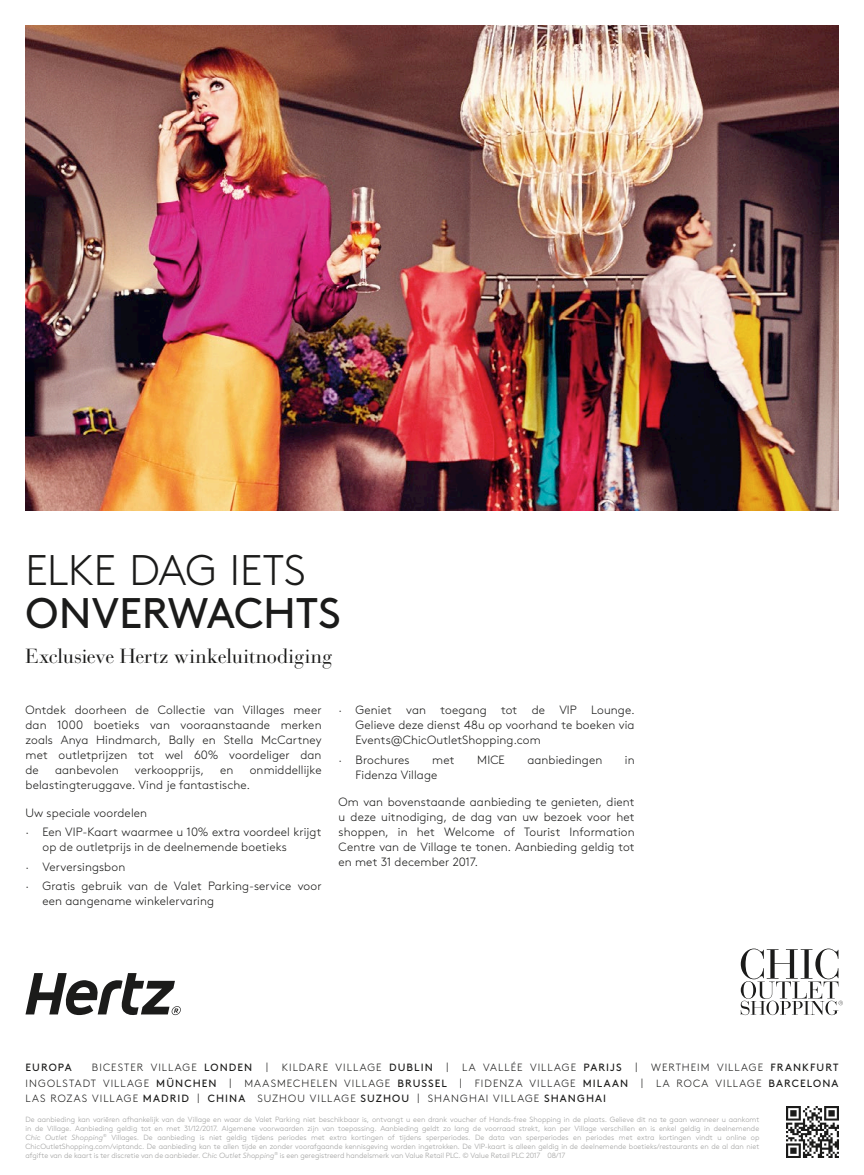
<style>
.page{position:relative;width:864px;height:1175px;background:#fff}
.page>*{position:absolute;margin:0;border:0;box-sizing:border-box;transform-origin:0 0}
.t1{font:300 42.75px "Brown Std";letter-spacing:-.005em;color:#1b1b1a}
.t2{font:42.75px "Brown Std";letter-spacing:-.005em;color:#1b1b1a}
.t3{font:20.25px "Bauer Bodoni Std";letter-spacing:-.01em;color:#1b1b1a}
.t4{font:300 12px/15px "Brown Std";letter-spacing:.01em;color:#1b1b1a;text-align:justify}
.t5{font:300 10.5px/15.5px "Brown Std";letter-spacing:.1em;color:#1b1b1a;text-align:justify}
.t6{font:10.5px "Brown Std";letter-spacing:.09em;color:#1b1b1a}
.t7{font:300 7.5px/9px "Brown Std";letter-spacing:-.005em;color:#9d9d9c;text-align:justify}
.s1{font-weight:400}
.s2{font-style:italic}
</style>
<div class="page">
<svg style="left:741px;top:948px;width:102px;height:67px"></svg>
<img style="left:26px;top:26px;width:812px;height:484px">
<svg style="left:26px;top:973px;width:155px;height:42px"></svg>
<img style="left:787px;top:1106px;width:51px;height:51px">
<h1 class="t1" style="left:26px;top:546px;width:282px">ELKE DAG IETS</h1>
<h1 class="t2" style="left:26px;top:588px;width:317px">ONVERWACHTS</h1>
<h2 class="t3" style="left:26px;top:644px;width:308px">Exclusieve Hertz winkeluitnodiging</h2>
<h3 class="t4" style="left:26px;top:703px;width:298px">Ontdek doorheen de Collectie van Villages meer dan 1000 boetieks van vooraanstaande merken zoals Anya Hindmarch, Bally en Stella McCartney met outletprijzen tot wel 60% voordeliger dan de</h3>
<h3 class="t4" style="left:356px;top:702px;width:281px;text-indent:-17px">∙ Geniet van toegang tot de VIP Lounge.<br>Gelieve deze dienst 48u op voorhand te boeken via Events@ChicOutletShopping.com</h3>
<h3 class="t4" style="left:339px;top:752px;width:73px">∙ Brochures</h3>
<h3 class="t4" style="left:432px;top:752px;width:24px">met</h3>
<h3 class="t4" style="left:477px;top:752px;width:29px">MICE</h3>
<h3 class="t4" style="left:527px;top:752px;width:76px">aanbiedingen</h3>
<h3 class="t4" style="left:625px;top:752px;width:11px">in</h3>
<h3 class="t4" style="left:356px;top:767px;width:83px">Fidenza Village</h3>
<h3 class="t4" style="left:339px;top:794px;width:298px">Om van bovenstaande aanbieding te genieten, dient u deze uitnodiging, de dag van uw bezoek voor het shoppen, in het Welcome of Tourist Information Centre van de Village te tonen. Aanbieding geldig tot en met 31 december 2017.</h3>
<h3 class="t4" style="left:26px;top:763px;width:298px;text-indent:224px">onmiddellijke belastingteruggave. Vind je fantastische.</h3>
<h3 class="t4" style="left:26px;top:803px;width:298px;line-height:19.2px">Uw speciale voordelen<br>∙ Een VIP-Kaart waarmee u 10% extra voordeel krijgt</h3>
<h3 class="t4" style="left:26px;top:837px;width:298px;line-height:19.2px;text-align:left;text-indent:17px">op de outletprijs in de deelnemende boetieks<br>∙ Verversingsbon<br>∙ Gratis gebruik van de Valet Parking-service voor</h3>
<h3 class="t4" style="left:43px;top:893px;width:173px">een aangename winkelervaring</h3>
<h3 class="t4" style="left:55px;top:763px;width:65px">aanbevolen</h3>
<h3 class="t4" style="left:135px;top:763px;width:71px">verkoopprijs,</h3>
<h3 class="t4" style="left:220px;top:763px;width:15px">en</h3>
<h3 class="t6" style="left:26px;top:1061px;width:48px">EUROPA</h3>
<h3 class="t5" style="left:92px;top:1060px;width:162px">BICESTER VILLAGE <span class="s1">LONDEN</span></h3>
<h3 class="t5" style="left:266px;top:1060px;width:3px">|</h3>
<h3 class="t5" style="left:282px;top:1060px;width:153px">KILDARE VILLAGE <span class="s1">DUBLIN</span></h3>
<h3 class="t5" style="left:447px;top:1060px;width:3px">|</h3>
<h3 class="t5" style="left:462px;top:1060px;width:161px">LA VALLÉE VILLAGE <span class="s1">PARIJS</span></h3>
<h3 class="t5" style="left:635px;top:1060px;width:3px">|</h3>
<h3 class="t5" style="left:26px;top:1060px;width:814px;text-indent:625px">WERTHEIM VILLAGE <span class="s1">FRANKFURT </span>INGOLSTADT VILLAGE <span class="s1">MÜNCHEN</span> | MAASMECHELEN VILLAGE <span class="s1">BRUSSEL</span> | FIDENZA VILLAGE <span class="s1">MILAAN</span> | LA ROCA VILLAGE <span class="s1">BARCELONA </span>LAS ROZAS VILLAGE <span class="s1">MADRID</span> | <span class="s1">CHINA</span> SUZHOU VILLAGE <span class="s1">SUZHOU</span> | SHANGHAI VILLAGE <span class="s1">SHANGHAI</span></h3>
<p class="t7" style="left:26px;top:1115px;width:735px">De aanbieding kan variëren afhankelijk van de Village en waar de Valet Parking niet beschikbaar is, ontvangt u een drank voucher of Hands-free Shopping in de plaats. Gelieve dit na te gaan wanneer u aankomt in de Village. Aanbieding geldig tot en met 31/12/2017. Algemene voorwaarden zijn van toepassing. Aanbieding geldt zo lang de voorraad strekt, kan per Village verschillen en is enkel geldig in deelnemende <span class="s2">Chic Outlet Shopping</span><sup>®</sup> Villages. De aanbieding is niet geldig tijdens periodes met extra kortingen of tijdens sperperiodes. De data van sperperiodes en periodes met extra kortingen vindt u online op ChicOutletShopping.com/viptandc. De aanbieding kan te allen tijde en zonder voorafgaande kennisgeving worden ingetrokken. De VIP-kaart is alleen geldig in de deelnemende boetieks/restaurants en de al dan niet afgifte van de kaart is ter discretie van de aanbieder. <span class="s2">Chic Outlet Shopping</span><sup>®</sup> is een geregistreerd handelsmerk van Value Retail PLC. © Value Retail PLC 2017 08/17</p>
</div>
